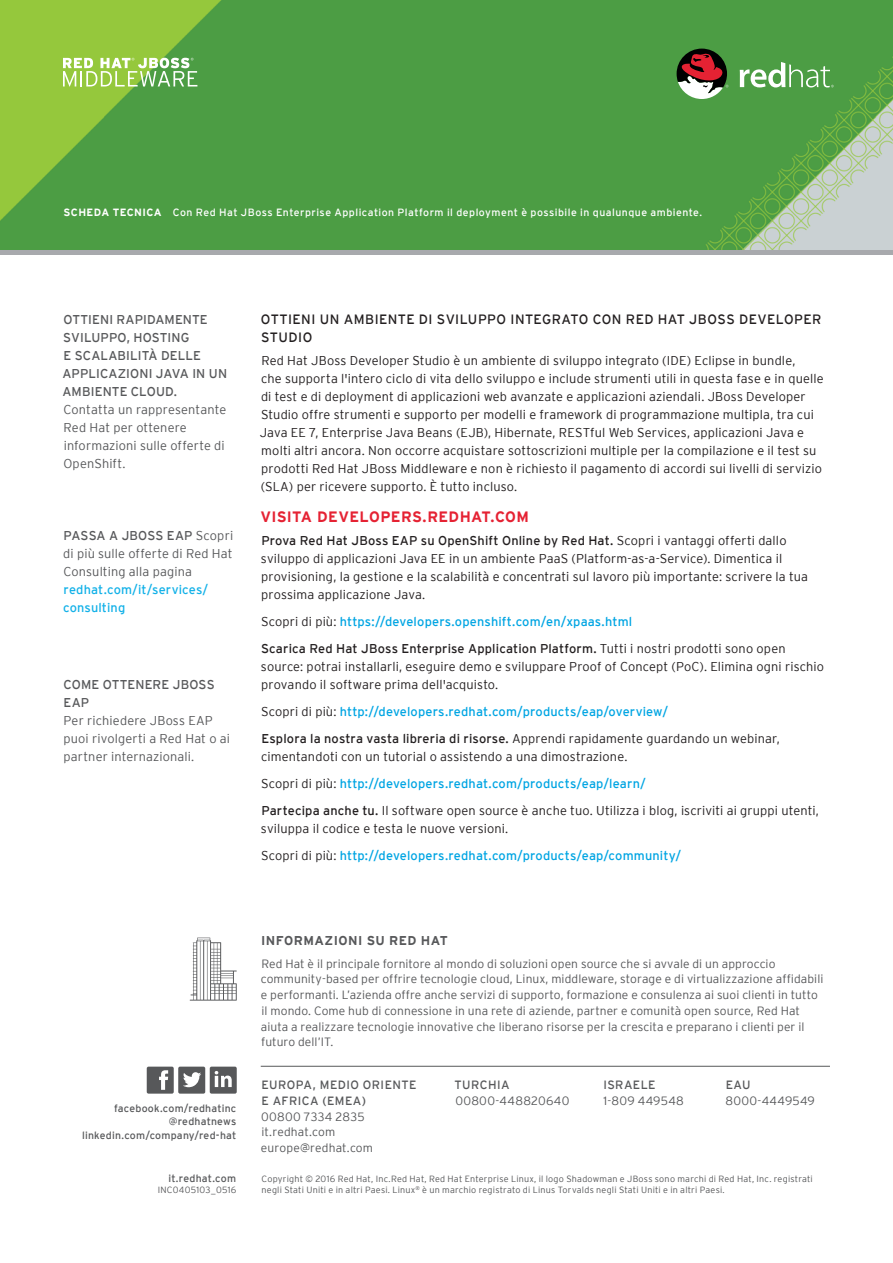
<style>
.page{position:relative;width:893px;height:1263px;background:#fff}
.page>*{position:absolute;margin:0;border:0;box-sizing:border-box;transform-origin:0 0}
.t1{font:700 15px "Interstate";letter-spacing:.02em;color:#e52233}
.t2{font:13.5px/18px "Interstate";letter-spacing:.03em;color:#231f20}
.t3{font:300 12.75px/18px "Interstate";letter-spacing:.01em;color:#231f20}
.t4{font:12.75px/27px "Interstate";letter-spacing:.01em;color:#00a5e3}
.t5{font:300 12.75px/18px "Interstate";letter-spacing:.01em;color:#57585a}
.t6{font:12.75px/27px "Interstate";letter-spacing:.01em;color:#231f20}
.t7{font:12.75px/18px "Interstate";letter-spacing:.005em;color:#57585a}
.t8{font:12.75px/18px "Interstate";letter-spacing:.01em;color:#13b1e8}
.t9{font:700 12.75px "Interstate";letter-spacing:.03em;color:#57585a}
.t10{font:300 12px/15.8px "Interstate";letter-spacing:.005em;color:#57585a}
.t11{font:12px/15.8px "Interstate";letter-spacing:.035em;color:#57585a}
.t12{font:300 12px "Interstate";letter-spacing:.025em;color:#57585a}
.t13{font:300 12px "Interstate";letter-spacing:.03em;color:#57585a}
.t14{font:10.5px "Interstate";letter-spacing:.045em;color:#fff}
.t15{font:10.5px/13.5px "Interstate";letter-spacing:.02em;color:#57585a;text-align:right}
.t16{font:300 9px/11.2px "Interstate";letter-spacing:.025em;color:#57585a}
.s1{font-weight:700}
.s2{font-weight:400}
.s3{font-weight:300}
.s4{color:#00a5e3}
.s5{font-weight:300;color:#231f20}
.s6{color:#231f20}
.s7{font-weight:400;color:#00a5e3}
</style>
<div class="page">
<img style="left:0;top:0;width:893px;height:250px">
<svg style="left:190px;top:938px;width:47px;height:63px"></svg>
<svg style="left:147px;top:1067px;width:90px;height:27px"></svg>
<hr style="left:261px;top:1066px;width:569px;height:1px;background:#57585a">
<svg style="left:740px;top:62px;width:94px;height:25px"></svg>
<svg style="left:677px;top:49px;width:51px;height:50px"></svg>
<svg style="left:63px;top:58px;width:134px;height:29px"></svg>
<div style="left:0;top:250px;width:893px;height:5px;background:#a8a9ad"></div>
<p class="t14" style="left:64px;top:206px;width:640px"><span class="s1">SCHEDA TECNICA</span> Con Red Hat JBoss Enterprise Application Platform il deployment è possibile in qualunque ambiente.</p>
<p class="t7" style="left:63px;top:310px;width:166px">OTTIENI RAPIDAMENTE<br>SVILUPPO, HOSTING<br>E SCALABILITÀ DELLE<br>APPLICAZIONI JAVA IN UN<br>AMBIENTE CLOUD.</p>
<p class="t5" style="left:63px;top:400px;width:164px">Contatta un rappresentante<br>Red Hat per ottenere informazioni sulle offerte di<br>OpenShift.</p>
<p class="t5" style="left:63px;top:526px;width:171px;text-align:justify"><span class="s2">PASSA A JBOSS EAP</span> Scopri di più sulle offerte di Red Hat Consulting alla pagina</p>
<p class="t8" style="left:63px;top:580px;width:146px">redhat.com/it/services/ consulting</p>
<p class="t7" style="left:63px;top:675px;width:153px">COME OTTENERE JBOSS<br>EAP</p>
<p class="t5" style="left:64px;top:711px;width:168px">Per richiedere JBoss EAP puoi rivolgerti a Red Hat o ai partner internazionali.</p>
<p class="t2" style="left:261px;top:310px;width:562px">OTTIENI UN AMBIENTE DI SVILUPPO INTEGRATO CON RED HAT JBOSS DEVELOPER<br>STUDIO</p>
<p class="t3" style="left:260px;top:351px;width:565px">Red Hat JBoss Developer Studio è un ambiente di sviluppo integrato (IDE) Eclipse in bundle,<br>che supporta l'intero ciclo di vita dello sviluppo e include strumenti utili in questa fase e in quelle di test e di deployment di applicazioni web avanzate e applicazioni aziendali. JBoss Developer Studio offre strumenti e supporto per modelli e framework di programmazione multipla, tra cui Java EE 7, Enterprise Java Beans (EJB), Hibernate, RESTful Web Services, applicazioni Java e molti altri ancora. Non occorre acquistare sottoscrizioni multiple per la compilazione e il test su prodotti Red Hat JBoss Middleware e non è richiesto il pagamento di accordi sui livelli di servizio (SLA) per ricevere supporto. È tutto incluso.</p>
<p class="t1" style="left:260px;top:508px;width:270px">VISITA DEVELOPERS.REDHAT.COM</p>
<p class="t3" style="left:261px;top:531px;width:549px"><span class="s2">Prova Red Hat JBoss EAP su OpenShift Online by Red Hat.</span> Scopri i vantaggi offerti dallo sviluppo di applicazioni Java EE in un ambiente PaaS (Platform-as-a-Service). Dimentica il provisioning, la gestione e la scalabilità e concentrati sul lavoro più importante: scrivere la tua prossima applicazione Java.</p>
<p class="t6" style="left:261px;top:607px;width:526px"><span class="s3">Scopri di più:</span> <span class="s4">https://developers.openshift.com/en/xpaas.html<br></span>Scarica Red Hat JBoss Enterprise Application Platform. <span class="s3">Tutti i nostri prodotti sono open</span></p>
<p class="t3" style="left:261px;top:657px;width:565px">source: potrai installarli, eseguire demo e sviluppare Proof of Concept (PoC). Elimina ogni rischio provando il software prima dell'acquisto.</p>
<p class="t4" style="left:261px;top:697px;width:520px"><span class="s5">Scopri di più:</span> http://developers.redhat.com/products/eap/overview/<br><span class="s6">Esplora la nostra vasta libreria di risorse.</span> <span class="s5">Apprendi rapidamente guardando un webinar,</span></p>
<p class="t3" style="left:261px;top:742px;width:559px;line-height:27px">cimentandoti con un tutorial o assistendo a una dimostrazione.<br>Scopri di più: <span class="s7">http://developers.redhat.com/products/eap/learn/<br></span><span class="s2">Partecipa anche tu.</span> Il software open source è anche tuo. Utilizza i blog, iscriviti ai gruppi utenti,</p>
<p class="t4" style="left:261px;top:814px;width:422px"><span class="s5">sviluppa il codice e testa le nuove versioni.<br>Scopri di più:</span> http://developers.redhat.com/products/eap/community/</p>
<p class="t15" style="left:82px;top:1101px;width:156px">facebook.com/redhatinc @redhatnews linkedin.com/company/red-hat</p>
<p class="t15" style="left:168px;top:1171px;width:69px">it.redhat.com</p>
<p class="t16" style="left:158px;top:1184px;width:80px">INC0405103_0516</p>
<p class="t9" style="left:261px;top:933px;width:188px">INFORMAZIONI SU RED HAT</p>
<p class="t10" style="left:261px;top:955px;width:564px">Red Hat è il principale fornitore al mondo di soluzioni open source che si avvale di un approccio community-based per offrire tecnologie cloud, Linux, middleware, storage e di virtualizzazione affidabili e performanti. L’azienda offre anche servizi di supporto, formazione e consulenza ai suoi clienti in tutto il mondo. Come hub di connessione in una rete di aziende, partner e comunità open source, Red Hat aiuta a realizzare tecnologie innovative che liberano risorse per la crescita e preparano i clienti per il futuro dell’IT.</p>
<p class="t11" style="left:603px;top:1077px;width:54px">ISRAELE</p>
<p class="t13" style="left:603px;top:1094px;width:82px">1-809 449548</p>
<p class="t11" style="left:261px;top:1077px;width:156px">EUROPA, MEDIO ORIENTE<br>E AFRICA (EMEA)</p>
<p class="t10" style="left:261px;top:1108px;width:114px">00800 7334 2835 it.redhat.com europe@redhat.com</p>
<p class="t11" style="left:454px;top:1077px;width:57px">TURCHIA</p>
<p class="t12" style="left:455px;top:1094px;width:116px">00800-448820640</p>
<p class="t11" style="left:726px;top:1077px;width:27px">EAU</p>
<p class="t12" style="left:725px;top:1094px;width:91px">8000-4449549</p>
<p class="t16" style="left:262px;top:1173px;width:553px">Copyright © 2016 Red Hat, Inc.Red Hat, Red Hat Enterprise Linux, il logo Shadowman e JBoss sono marchi di Red Hat, Inc. registrati negli Stati Uniti e in altri Paesi. Linux<sup>®</sup> è un marchio registrato di Linus Torvalds negli Stati Uniti e in altri Paesi.</p>
</div>
